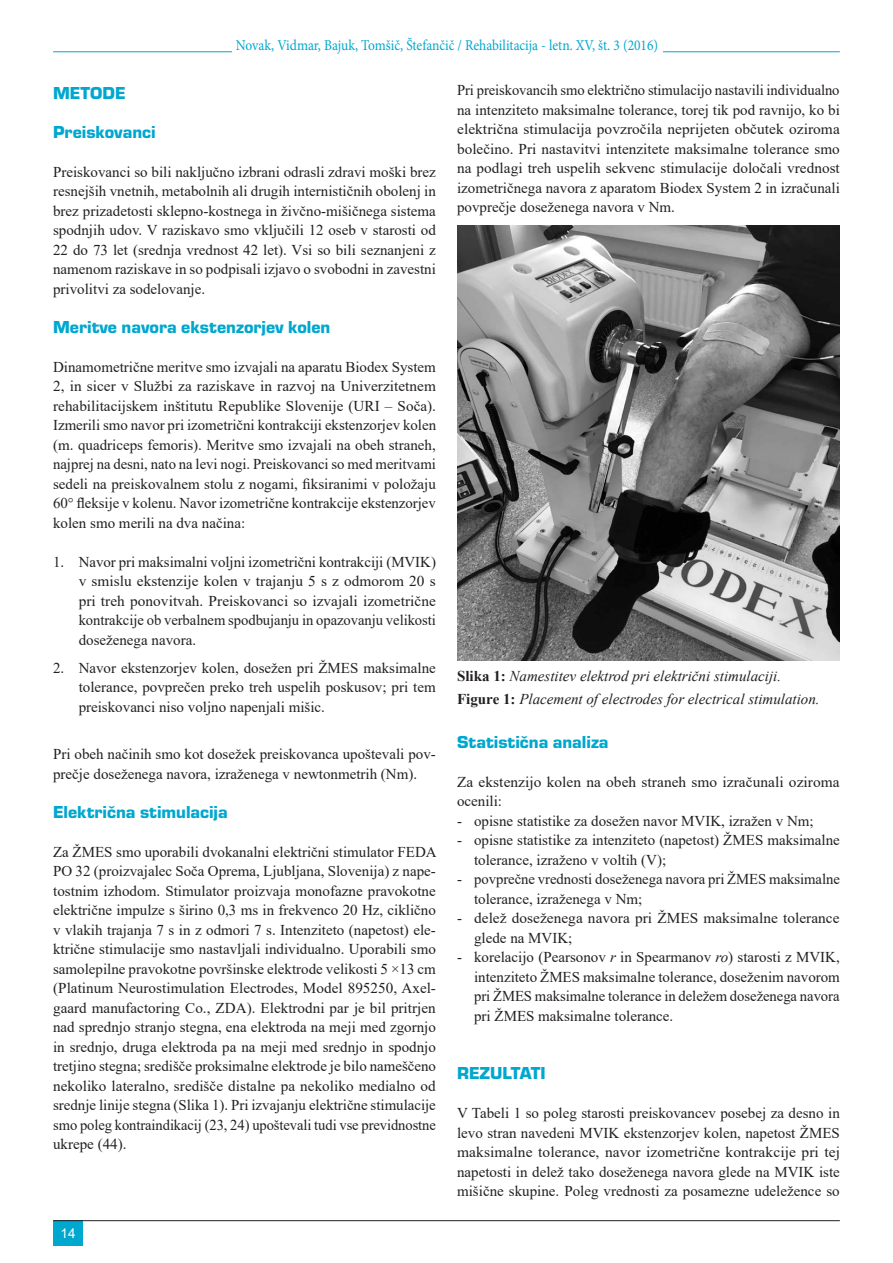
<style>
.page{position:relative;width:893px;height:1263px;background:#fff}
.page>*{position:absolute;margin:0;border:0;box-sizing:border-box;transform-origin:0 0}
.t1{font:18px/39px "Eurostile TEE Blac";color:#00a7cf}
.t2{font:15px/19.5px "Times New Roman";color:#231f20;text-align:justify}
.t3{font:italic 15px/23.7px "Times New Roman";color:#231f20}
.t4{font:15px "Minion Pro";color:#00a7cf;scale:.9 1}
.t5{font:13.5px "Arial";color:#fff}
.s1{font-weight:700;font-style:normal}
.s2{font-style:italic}
</style>
<div class="page">
<img style="left:457px;top:226px;width:383px;height:434px">
<hr style="left:53px;top:52px;width:787px;height:1px;background:#00a7cf">
<div style="left:53px;top:1220px;width:30px;height:26px;background:#00a7cf"></div>
<hr style="left:53px;top:1220px;width:787px;height:1px;background:#231f20">
<div style="left:232px;top:29px;width:430px;height:25px;background:#fff"></div>
<p class="t4" style="left:236px;top:35px;width:471px">Novak, Vidmar, Bajuk, Tomšič, Štefančič / Rehabilitacija - letn. XV, št. 3 (2016)</p>
<p class="t1" style="left:53px;top:73px;width:104px">METODE<br>Preiskovanci</p>
<p class="t2" style="left:53px;top:161px;width:384px">Preiskovanci so bili naključno izbrani odrasli zdravi moški brez resnejših vnetnih, metabolnih ali drugih internističnih obolenj in brez prizadetosti sklepno-kostnega in živčno-mišičnega sistema spodnjih udov. V raziskavo smo vključili 12 oseb v starosti od 22 do 73 let (srednja vrednost 42 let). Vsi so bili seznanjeni z namenom raziskave in so podpisali izjavo o svobodni in zavestni privolitvi za sodelovanje.</p>
<p class="t1" style="left:53px;top:307px;width:279px">Meritve navora ekstenzorjev kolen</p>
<p class="t2" style="left:53px;top:356px;width:384px">Dinamometrične meritve smo izvajali na aparatu Biodex System 2, in sicer v Službi za raziskave in razvoj na Univerzitetnem rehabilitacijskem inštitutu Republike Slovenije (URI – Soča).<br>Izmerili smo navor pri izometrični kontrakciji ekstenzorjev kolen (m. quadriceps femoris). Meritve smo izvajali na obeh straneh, najprej na desni, nato na levi nogi. Preiskovanci so med meritvami sedeli na preiskovalnem stolu z nogami, fiksiranimi v položaju 60° fleksije v kolenu. Navor izometrične kontrakcije ekstenzorjev kolen smo merili na dva načina:</p>
<p class="t2" style="left:79px;top:551px;width:359px;text-indent:-26px">1. Navor pri maksimalni voljni izometrični kontrakciji (MVIK) v smislu ekstenzije kolen v trajanju 5 s z odmorom 20 s pri treh ponovitvah. Preiskovanci so izvajali izometrične kontrakcije ob verbalnem spodbujanju in opazovanju velikosti doseženega navora.</p>
<p class="t2" style="left:79px;top:657px;width:359px;text-indent:-26px">2. Navor ekstenzorjev kolen, dosežen pri ŽMES maksimalne tolerance, povprečen preko treh uspelih poskusov; pri tem preiskovanci niso voljno napenjali mišic.</p>
<p class="t2" style="left:53px;top:744px;width:384px">Pri obeh načinih smo kot dosežek preiskovanca upoštevali pov&shy;prečje doseženega navora, izraženega v newtonmetrih (Nm).</p>
<p class="t1" style="left:53px;top:792px;width:176px">Električna stimulacija</p>
<p class="t2" style="left:53px;top:841px;width:385px">Za ŽMES smo uporabili dvokanalni električni stimulator FEDA PO 32 (proizvajalec Soča Oprema, Ljubljana, Slovenija) z nape&shy;tostnim izhodom. Stimulator proizvaja monofazne pravokotne električne impulze s širino 0,3 ms in frekvenco 20 Hz, ciklično v vlakih trajanja 7 s in z odmori 7 s. Intenziteto (napetost) ele&shy;ktrične stimulacije smo nastavljali individualno. Uporabili smo samolepilne pravokotne površinske elektrode velikosti 5 ×13 cm (Platinum Neurostimulation Electrodes, Model 895250, Axel&shy;gaard manufactoring Co., ZDA). Elektrodni par je bil pritrjen nad sprednjo stranjo stegna, ena elektroda na meji med zgornjo in srednjo, druga elektroda pa na meji med srednjo in spodnjo tretjino stegna; središče proksimalne elektrode je bilo nameščeno nekoliko lateralno, središče distalne pa nekoliko medialno od srednje linije stegna (Slika 1). Pri izvajanju električne stimulacije smo poleg kontraindikacij (23, 24) upoštevali tudi vse previdnostne ukrepe (44).</p>
<p class="t5" style="left:61px;top:1224px;width:17px">14</p>
<p class="t2" style="left:457px;top:80px;width:384px">Pri preiskovancih smo električno stimulacijo nastavili individualno na intenziteto maksimalne tolerance, torej tik pod ravnijo, ko bi električna stimulacija povzročila neprijeten občutek oziroma bolečino. Pri nastavitvi intenzitete maksimalne tolerance smo na podlagi treh uspelih sekvenc stimulacije določali vrednost izometričnega navora z aparatom Biodex System 2 in izračunali povprečje doseženega navora v Nm.</p>
<p class="t3" style="left:457px;top:663px;width:364px"><span class="s1">Slika 1:</span> Namestitev elektrod pri električni stimulaciji.<br><span class="s1">Figure 1:</span> Placement of electrodes for electrical stimulation.</p>
<p class="t1" style="left:457px;top:722px;width:153px">Statistična analiza</p>
<p class="t2" style="left:457px;top:771px;width:384px">Za ekstenzijo kolen na obeh straneh smo izračunali oziroma ocenili:</p>
<p class="t2" style="left:457px;top:810px;width:358px">- opisne statistike za dosežen navor MVIK, izražen v Nm;</p>
<p class="t2" style="left:474px;top:830px;width:367px;text-indent:-17px">- opisne statistike za intenziteto (napetost) ŽMES maksimalne tolerance, izraženo v voltih (V);</p>
<p class="t2" style="left:474px;top:869px;width:367px;text-indent:-17px">- povprečne vrednosti doseženega navora pri ŽMES maksimalne tolerance, izraženega v Nm;</p>
<p class="t2" style="left:474px;top:908px;width:367px;text-indent:-17px">- delež doseženega navora pri ŽMES maksimalne tolerance glede na MVIK;</p>
<p class="t2" style="left:474px;top:947px;width:367px;text-indent:-17px">- korelacijo (Pearsonov <span class="s2">r</span> in Spearmanov <span class="s2">ro</span>) starosti z MVIK, intenziteto ŽMES maksimalne tolerance, doseženim navorom pri ŽMES maksimalne tolerance in deležem doseženega navora pri ŽMES maksimalne tolerance.</p>
<p class="t1" style="left:457px;top:1054px;width:90px">REZULTATI</p>
<p class="t2" style="left:457px;top:1103px;width:384px">V Tabeli 1 so poleg starosti preiskovancev posebej za desno in levo stran navedeni MVIK ekstenzorjev kolen, napetost ŽMES maksimalne tolerance, navor izometrične kontrakcije pri tej napetosti in delež tako doseženega navora glede na MVIK iste mišične skupine. Poleg vrednosti za posamezne udeležence so</p>
</div>
